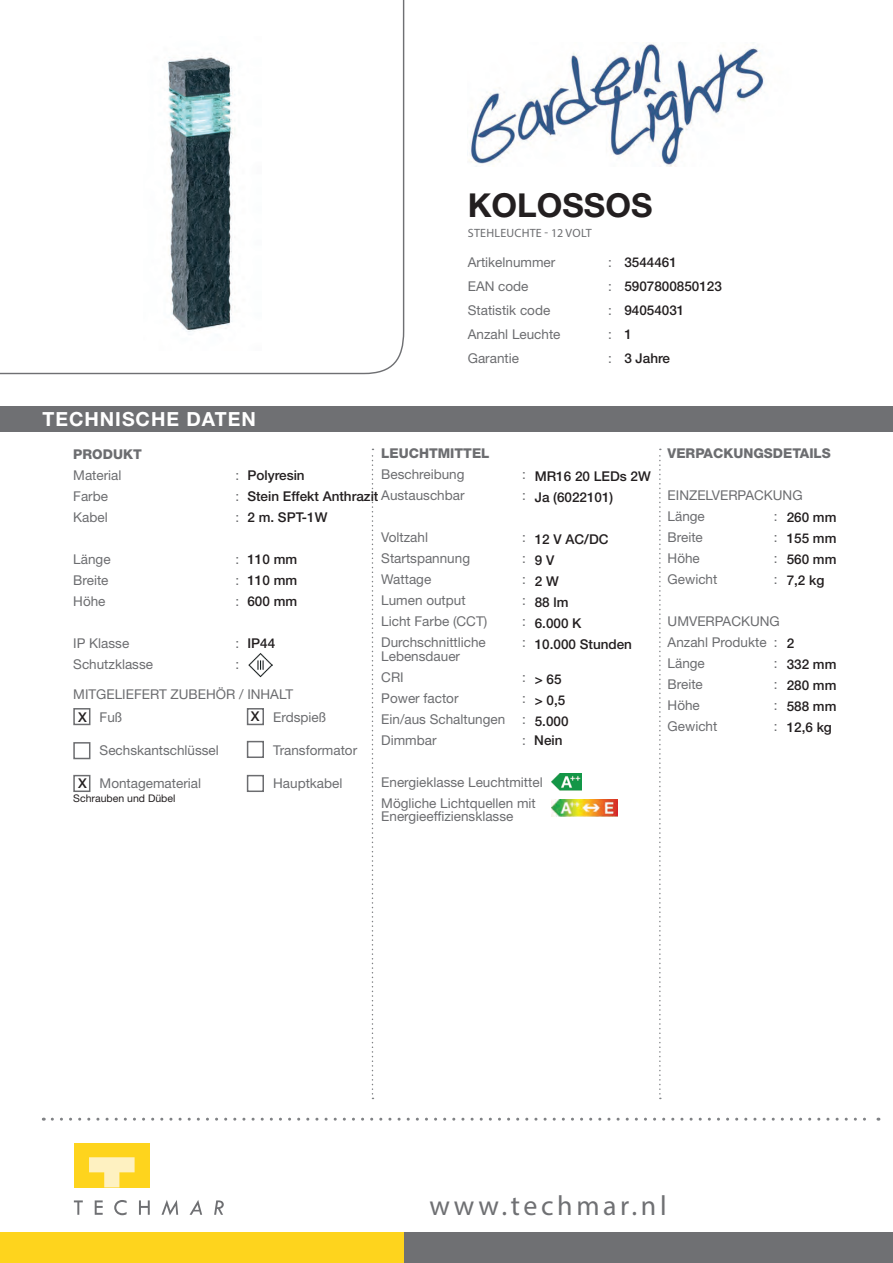
<style>
.page{position:relative;width:893px;height:1263px;background:#fff}
.page>*{position:absolute;margin:0;border:0;box-sizing:border-box;transform-origin:0 0}
.t1{font:700 33px "Helvetica Neue LT Std";color:#231f20}
.t2{font:27.9px "Myriad Pro";letter-spacing:.13em;color:#6f7073}
.t3{font:700 19.5px "Helvetica Neue LT Std";letter-spacing:.05em;color:#fff}
.t4{font:13.5px/21px "Helvetica Neue LT Std";color:#6c6d70}
.t5{font:500 13.5px/21px "Helvetica Neue LT Std";color:#231f20}
.t6{font:800 13.5px "Helvetica Neue LT Std";color:#6c6d70}
.t7{font:12px "Myriad Pro";letter-spacing:.02em;color:#6c6d70}
.t8{font:10.5px "Helvetica Neue LT Std";color:#231f20}
.s1{font-weight:400;color:#6c6d70}
</style>
<div class="page">
<svg style="left:0;top:0;width:405px;height:375px"></svg>
<div style="left:0;top:406px;width:893px;height:26px;background:#6f7073"></div>
<svg style="left:52px;top:1118px;width:827px;height:3px"></svg>
<svg style="left:372px;top:449px;width:1px;height:650px"></svg>
<svg style="left:659px;top:449px;width:2px;height:650px"></svg>
<div style="left:404px;top:1232px;width:489px;height:31px;background:#6f7073"></div>
<div style="left:0;top:1232px;width:404px;height:31px;background:#fed41d"></div>
<svg style="left:74px;top:1200px;width:9px;height:15px"></svg>
<svg style="left:95px;top:1200px;width:8px;height:15px"></svg>
<svg style="left:139px;top:1200px;width:11px;height:15px"></svg>
<svg style="left:190px;top:1200px;width:12px;height:15px"></svg>
<svg style="left:214px;top:1200px;width:10px;height:15px"></svg>
<svg style="left:114px;top:1200px;width:13px;height:15px"></svg>
<svg style="left:161px;top:1200px;width:17px;height:15px"></svg>
<div style="left:74px;top:1143px;width:76px;height:44px;background:#fed41d"></div>
<svg style="left:89px;top:1157px;width:46px;height:30px"></svg>
<div style="left:73px;top:708px;width:17px;height:17px;border:2px solid #6c6d70"></div>
<div style="left:73px;top:742px;width:17px;height:17px;border:2px solid #6c6d70"></div>
<div style="left:73px;top:775px;width:17px;height:17px;border:2px solid #6c6d70"></div>
<div style="left:247px;top:708px;width:17px;height:17px;border:2px solid #6c6d70"></div>
<div style="left:247px;top:741px;width:17px;height:17px;border:2px solid #6c6d70"></div>
<div style="left:247px;top:775px;width:17px;height:17px;border:2px solid #6c6d70"></div>
<img style="left:248px;top:653px;width:25px;height:24px">
<img style="left:551px;top:774px;width:30px;height:17px">
<img style="left:551px;top:800px;width:66px;height:17px">
<img style="left:469px;top:43px;width:296px;height:124px">
<img style="left:144px;top:36px;width:118px;height:315px">
<h1 class="t1" style="left:468px;top:185px;width:186px">KOLOSSOS</h1>
<p class="t7" style="left:468px;top:225px;width:125px">STEHLEUCHTE - 12 VOLT</p>
<h3 class="t3" style="left:43px;top:407px;width:215px">TECHNISCHE DATEN</h3>
<p class="t4" style="left:468px;top:252px;width:89px">Artikelnummer</p>
<p class="t4" style="left:608px;top:252px;width:5px">:</p>
<p class="t4" style="left:468px;top:276px;width:62px">EAN code</p>
<p class="t4" style="left:608px;top:276px;width:5px">:</p>
<p class="t4" style="left:468px;top:300px;width:84px">Statistik code</p>
<p class="t4" style="left:608px;top:300px;width:5px">:</p>
<p class="t4" style="left:468px;top:324px;width:94px">Anzahl Leuchte</p>
<p class="t4" style="left:608px;top:324px;width:5px">:</p>
<p class="t4" style="left:468px;top:348px;width:53px">Garantie</p>
<p class="t4" style="left:608px;top:348px;width:5px">:</p>
<p class="t5" style="left:624px;top:250px;width:99px;line-height:24px">3544461<br>5907800850123<br>94054031<br>1<br>3 Jahre</p>
<p class="t6" style="left:381px;top:445px;width:110px">LEUCHTMITTEL</p>
<p class="t4" style="left:381px;top:464px;width:85px">Beschreibung</p>
<p class="t4" style="left:522px;top:464px;width:5px">:</p>
<p class="t5" style="left:247px;top:486px;width:219px">Stein Effekt Anthrazit <span class="s1">Austauschbar</span></p>
<p class="t4" style="left:522px;top:485px;width:5px">:</p>
<p class="t4" style="left:381px;top:527px;width:48px">Voltzahl</p>
<p class="t4" style="left:522px;top:527px;width:5px">:</p>
<p class="t4" style="left:381px;top:548px;width:90px">Startspannung</p>
<p class="t4" style="left:522px;top:548px;width:5px">:</p>
<p class="t4" style="left:381px;top:569px;width:52px">Wattage</p>
<p class="t4" style="left:522px;top:569px;width:5px">:</p>
<p class="t4" style="left:381px;top:590px;width:86px">Lumen output</p>
<p class="t4" style="left:522px;top:590px;width:5px">:</p>
<p class="t4" style="left:381px;top:611px;width:108px">Licht Farbe (CCT)</p>
<p class="t4" style="left:522px;top:611px;width:5px">:</p>
<p class="t4" style="left:381px;top:632px;width:106px">Durchschnittliche</p>
<p class="t4" style="left:522px;top:632px;width:5px">:</p>
<p class="t4" style="left:381px;top:645px;width:80px">Lebensdauer<br>CRI</p>
<p class="t6" style="left:73px;top:446px;width:70px">PRODUKT</p>
<p class="t4" style="left:73px;top:464px;width:50px">Material</p>
<p class="t4" style="left:235px;top:464px;width:5px">:</p>
<p class="t4" style="left:73px;top:485px;width:36px">Farbe</p>
<p class="t4" style="left:235px;top:485px;width:5px">:</p>
<p class="t4" style="left:73px;top:506px;width:36px">Kabel</p>
<p class="t4" style="left:235px;top:506px;width:5px">:</p>
<p class="t4" style="left:73px;top:548px;width:39px">Länge</p>
<p class="t4" style="left:235px;top:548px;width:5px">:</p>
<p class="t4" style="left:73px;top:569px;width:37px">Breite</p>
<p class="t4" style="left:235px;top:569px;width:5px">:</p>
<p class="t4" style="left:73px;top:590px;width:34px">Höhe</p>
<p class="t4" style="left:235px;top:590px;width:5px">:</p>
<p class="t4" style="left:73px;top:632px;width:57px">IP Klasse</p>
<p class="t4" style="left:235px;top:632px;width:5px">:</p>
<p class="t4" style="left:73px;top:653px;width:81px">Schutzklasse</p>
<p class="t4" style="left:235px;top:653px;width:5px">:</p>
<p class="t4" style="left:73px;top:683px;width:221px">MITGELIEFERT ZUBEHÖR / INHALT</p>
<p class="t5" style="left:247px;top:465px;width:59px">Polyresin</p>
<p class="t5" style="left:247px;top:507px;width:82px">2 m. SPT-1W</p>
<p class="t5" style="left:247px;top:549px;width:51px;text-align:justify">110 mm 110 mm 600 mm</p>
<p class="t5" style="left:247px;top:633px;width:29px">IP44</p>
<p class="t5" style="left:535px;top:465px;width:118px">MR16 20 LEDs 2W<br>Ja (6022101)</p>
<p class="t5" style="left:535px;top:528px;width:99px">12 V AC/DC<br>9 V<br>2 W<br>88 lm<br>6.000 K<br>10.000 Stunden</p>
<p class="t5" style="left:535px;top:668px;width:35px">&gt; 65 &gt; 0,5<br>5.000</p>
<p class="t4" style="left:522px;top:666px;width:5px">:</p>
<p class="t4" style="left:381px;top:687px;width:79px">Power factor</p>
<p class="t4" style="left:522px;top:687px;width:5px">:</p>
<p class="t4" style="left:381px;top:708px;width:126px">Ein/aus Schaltungen</p>
<p class="t4" style="left:522px;top:708px;width:5px">:</p>
<p class="t4" style="left:381px;top:729px;width:57px">Dimmbar</p>
<p class="t4" style="left:522px;top:729px;width:5px">:</p>
<p class="t4" style="left:381px;top:771px;width:163px">Energieklasse Leuchtmittel<br>Mögliche Lichtquellen mit</p>
<p class="t4" style="left:381px;top:806px;width:134px">Energieeffiziensklasse</p>
<p class="t5" style="left:78px;top:706px;width:10px">X</p>
<p class="t5" style="left:251px;top:706px;width:10px">X</p>
<p class="t4" style="left:273px;top:707px;width:55px">Erdspieß</p>
<p class="t4" style="left:273px;top:740px;width:86px">Transformator</p>
<p class="t4" style="left:273px;top:773px;width:71px">Hauptkabel</p>
<p class="t4" style="left:100px;top:707px;width:24px">Fuß</p>
<p class="t4" style="left:100px;top:740px;width:121px">Sechskantschlüssel</p>
<p class="t4" style="left:100px;top:773px;width:103px">Montagematerial</p>
<p class="t5" style="left:534px;top:729px;width:30px">Nein</p>
<p class="t5" style="left:78px;top:772px;width:10px">X</p>
<p class="t8" style="left:73px;top:792px;width:104px">Schrauben und Dübel</p>
<p class="t6" style="left:668px;top:445px;width:165px">VERPACKUNGSDETAILS</p>
<p class="t4" style="left:668px;top:485px;width:136px">EINZELVERPACKUNG<br>Länge</p>
<p class="t5" style="left:787px;top:507px;width:51px;text-align:justify">260 mm 155 mm 560 mm 7,2 kg</p>
<p class="t4" style="left:774px;top:506px;width:5px">:</p>
<p class="t4" style="left:668px;top:527px;width:37px">Breite</p>
<p class="t4" style="left:774px;top:527px;width:5px">:</p>
<p class="t4" style="left:668px;top:548px;width:34px">Höhe</p>
<p class="t4" style="left:774px;top:548px;width:5px">:</p>
<p class="t4" style="left:668px;top:569px;width:51px">Gewicht</p>
<p class="t4" style="left:774px;top:569px;width:5px">:</p>
<p class="t4" style="left:668px;top:611px;width:114px">UMVERPACKUNG<br>Anzahl Produkte :<br>Länge</p>
<p class="t5" style="left:787px;top:633px;width:51px">2<br>332 mm<br>280 mm<br>588 mm<br>12,6 kg</p>
<p class="t4" style="left:774px;top:653px;width:5px">:</p>
<p class="t4" style="left:668px;top:674px;width:37px">Breite</p>
<p class="t4" style="left:774px;top:674px;width:5px">:</p>
<p class="t4" style="left:668px;top:695px;width:34px">Höhe</p>
<p class="t4" style="left:774px;top:695px;width:5px">:</p>
<p class="t4" style="left:668px;top:716px;width:51px">Gewicht</p>
<p class="t4" style="left:774px;top:716px;width:5px">:</p>
<h2 class="t2" style="left:429px;top:1188px;width:239px">www.techmar.nl</h2>
</div>
